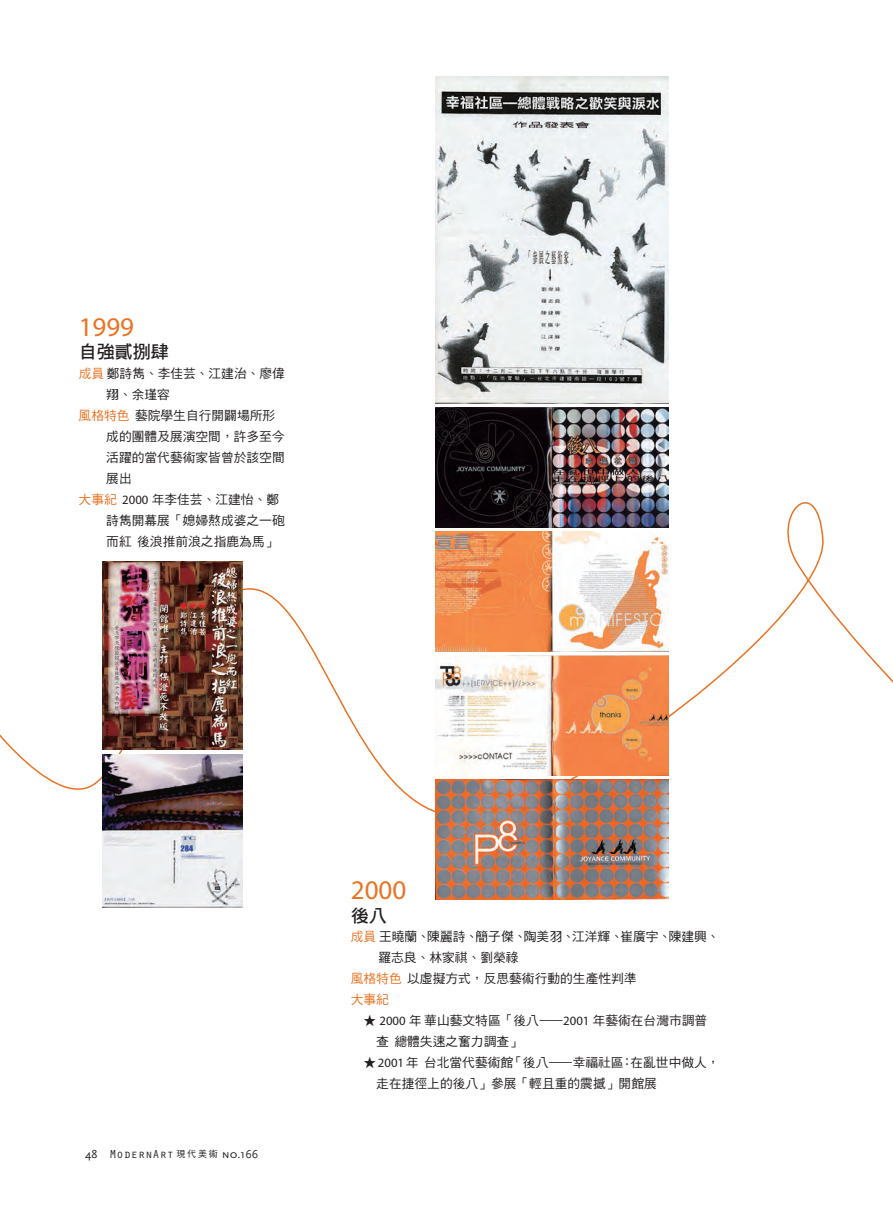
<style>
.page{position:relative;width:893px;height:1212px;background:#fff}
.page>*{position:absolute;margin:0;border:0;box-sizing:border-box;transform-origin:0 0}
.t1{font:27px "Myriad Pro";color:#e97324}
.t2{font:18px "DF Hei Std W7";color:#231f20}
.t3{font:12.75px/21px "DF Hei Std W5";color:#231f20}
.t4{font:12.75px "DF Hei Std W5";color:#e97324}
.t5{font:12px "Orator Std";color:#231f20}
.s1{color:#e97324}
.s2{font-family:"Myriad Pro"}
.s3{font-family:"Scala Sans"}
.s4{font-family:"DF Hei Std W5";font-size:9px}
.s5{font-family:"Scala Sans Caps"}
</style>
<div class="page">
<svg style="left:0;top:466px;width:893px;height:380px"></svg>
<img style="left:102px;top:561px;width:140px;height:188px">
<img style="left:102px;top:754px;width:140px;height:153px">
<img style="left:436px;top:76px;width:232px;height:327px">
<img style="left:436px;top:408px;width:232px;height:119px">
<img style="left:436px;top:532px;width:232px;height:119px">
<img style="left:436px;top:656px;width:232px;height:119px">
<img style="left:436px;top:780px;width:232px;height:119px">
<p class="t1" style="left:79px;top:310px;width:57px">1999</p>
<p class="t2" style="left:79px;top:342px;width:91px">自強貳捌肆</p>
<p class="t3" style="left:79px;top:362px;width:208px"><span class="s1">成員</span>鄭詩雋、李佳芸、江建治、廖偉</p>
<p class="t3" style="left:106px;top:383px;width:65px">翔、余瑾容</p>
<p class="t3" style="left:79px;top:404px;width:198px"><span class="s1">風格特色</span> 藝院學生自行開闢場所形</p>
<p class="t3" style="left:106px;top:425px;width:180px">成的團體及展演空間，許多至今</p>
<p class="t3" style="left:106px;top:446px;width:180px">活躍的當代藝術家皆曾於該空間</p>
<p class="t3" style="left:106px;top:467px;width:27px">展出</p>
<p class="t3" style="left:79px;top:488px;width:202px"><span class="s1">大事紀</span> <span class="s2">2000</span> 年李佳芸、江建怡、鄭</p>
<p class="t3" style="left:106px;top:509px;width:180px">詩雋開幕展「媳婦熬成婆之一砲</p>
<p class="t3" style="left:106px;top:530px;width:173px">而紅 後浪推前浪之指鹿為馬」</p>
<p class="t5" style="left:85px;top:1145px;width:175px"><span class="s3">48</span> ModernArt <span class="s4">現代美術</span> <span class="s5">no.166</span></p>
<p class="t1" style="left:351px;top:873px;width:57px">2000</p>
<p class="t2" style="left:351px;top:905px;width:37px">後八</p>
<p class="t3" style="left:351px;top:926px;width:370px"><span class="s1">成員</span>王曉蘭、陳麗詩、簡子傑、陶美羽、江洋輝、崔廣宇、陳建興、</p>
<p class="t3" style="left:378px;top:947px;width:142px">羅志良、林家祺、劉榮祿</p>
<p class="t3" style="left:351px;top:968px;width:287px"><span class="s1">風格特色</span> 以虛擬方式，反思藝術行動的生產性判準</p>
<p class="t4" style="left:351px;top:992px;width:40px">大事紀</p>
<p class="t3" style="left:376px;top:1010px;width:333px;text-indent:-13px">★ <span class="s2">2000</span> 年華山藝文特區「後八——<span class="s2">2001</span> 年藝術在台灣市調普查 總體失速之奮力調查」</p>
<p class="t3" style="left:376px;top:1052px;width:345px;text-indent:-13px">★<span class="s2">2001</span>年 台北當代藝術館「後八——幸福社區：在亂世中做人，走在捷徑上的後八」參展「輕且重的震撼」開館展</p>
</div>
